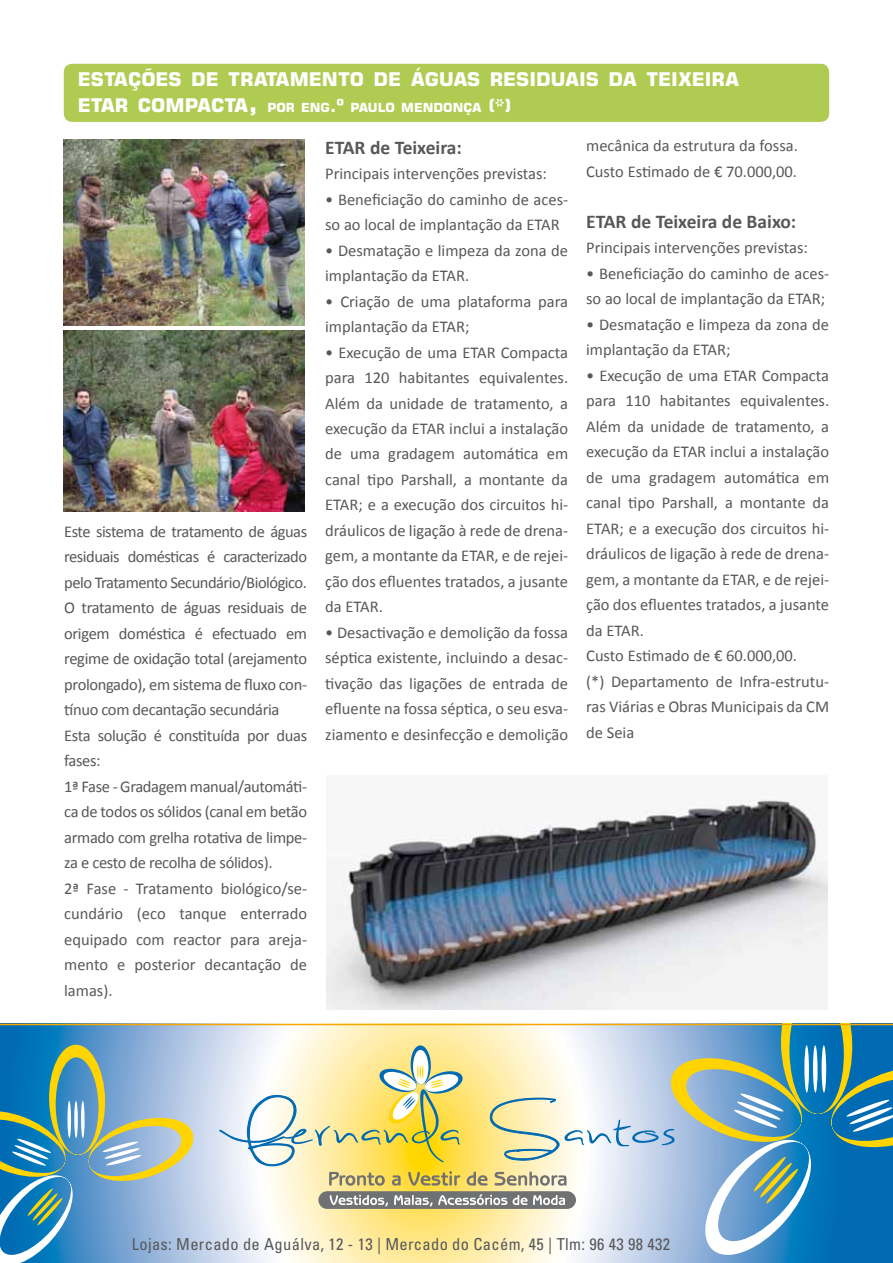
<style>
.page{position:relative;width:893px;height:1263px;background:#fff}
.page>*{position:absolute;margin:0;border:0;box-sizing:border-box;transform-origin:0 0}
.t1{font:700 19.5px "Calibri";letter-spacing:-.025em;color:#58585a}
.t2{font:700 18.9px "Square 721 BT";color:#fff}
.t3{font:16.5px/25.5px "Calibri";color:#58585a}
.t4{font:16.5px/25.5px "Calibri";letter-spacing:-.02em;color:#58585a}
.t5{font:condensed 16.5px "Univers LT Std";letter-spacing:.02em;color:#58585a}
.t6{font:700 12.6px "Square 721 BT";color:#fff}
.s1{font-size:18.9px}
.s2{font-size:27px}
.s3{font-size:18px}
</style>
<div class="page">
<img style="left:64px;top:140px;width:241px;height:186px">
<svg style="left:0;top:1025px;width:220px;height:238px;background:#9bbedd"></svg>
<svg style="left:0;top:1044px;width:197px;height:219px;background:#75a5bb"></svg>
<svg style="left:220px;top:1025px;width:673px;height:238px;background:#b8c9bc"></svg>
<hr style="left:0;top:1024px;width:893px;height:1px;background:#f7a800">
<div style="left:64px;top:64px;width:765px;height:58px;background:#b0cb52;border-radius:9px"></div>
<img style="left:326px;top:799px;width:501px;height:210px">
<img style="left:64px;top:331px;width:241px;height:181px">
<p class="t2" style="left:78px;top:68px;width:663px">ESTAÇÕES DE TRATAMENTO DE ÁGUAS RESIDUAIS DA TEIXEIRA</p>
<p class="t6" style="left:78px;top:99px;width:435px"><span class="s1">ETAR COMPACTA</span><span class="s2">,</span> POR ENG<span class="s3">.º</span> PAULO MENDONÇA <span class="s3">(*)</span></p>
<p class="t4" style="left:64px;top:519px;width:244px">Este sistema de tratamento de águas residuais domésticas é caracterizado pelo Tratamento Secundário/Biológico.<br>O tratamento de águas residuais de origem doméstica é efectuado em regime de oxidação total (arejamento prolongado), em sistema de fluxo con&shy;tínuo com decantação secundária<br>Esta solução é constituída por duas fases:<br>1ª Fase - Gradagem manual/automáti&shy;ca de todos os sólidos (canal em betão armado com grelha rotativa de limpe&shy;za e cesto de recolha de sólidos).<br>2ª Fase - Tratamento biológico/se&shy;cundário (eco tanque enterrado equipado com reactor para areja&shy;mento e posterior decantação de lamas).</p>
<p class="t1" style="left:325px;top:135px;width:138px">ETAR de Teixeira:</p>
<p class="t3" style="left:325px;top:161px;width:223px">Principais intervenções previstas:</p>
<p class="t3" style="left:325px;top:186px;width:244px">• Beneficiação do caminho de aces&shy;so ao local de implantação da ETAR</p>
<p class="t3" style="left:325px;top:237px;width:244px">• Desmatação e limpeza da zona de implantação da ETAR.</p>
<p class="t3" style="left:325px;top:288px;width:244px">• Criação de uma plataforma para implantação da ETAR;</p>
<p class="t3" style="left:325px;top:339px;width:245px;text-align:justify">• Execução de uma ETAR Compacta para 120 habitantes equivalentes.<br>Além da unidade de tratamento, a execução da ETAR inclui a instalação de uma gradagem automática em canal tipo Parshall, a montante da ETAR; e a execução dos circuitos hi&shy;dráulicos de ligação à rede de drena&shy;gem, a montante da ETAR, e de rejei&shy;ção dos efluentes tratados, a jusante da ETAR.</p>
<p class="t3" style="left:325px;top:620px;width:244px;text-align:justify">• Desactivação e demolição da fossa séptica existente, incluindo a desac&shy;tivação das ligações de entrada de efluente na fossa séptica, o seu esva&shy;ziamento e desinfecção e demolição</p>
<p class="t3" style="left:586px;top:133px;width:213px">mecânica da estrutura da fossa.<br>Custo Estimado de € 70.000,00.</p>
<p class="t1" style="left:586px;top:209px;width:212px">ETAR de Teixeira de Baixo:</p>
<p class="t3" style="left:586px;top:235px;width:223px">Principais intervenções previstas:</p>
<p class="t3" style="left:586px;top:261px;width:244px">• Beneficiação do caminho de aces&shy;so ao local de implantação da ETAR;</p>
<p class="t3" style="left:586px;top:312px;width:244px">• Desmatação e limpeza da zona de implantação da ETAR;</p>
<p class="t3" style="left:586px;top:363px;width:245px">• Execução de uma ETAR Compacta para 110 habitantes equivalentes.<br>Além da unidade de tratamento, a execução da ETAR inclui a instalação de uma gradagem automática em canal tipo Parshall, a montante da<br>ETAR; e a execução dos circuitos hi&shy;dráulicos de ligação à rede de drena&shy;gem, a montante da ETAR, e de rejei&shy;ção dos efluentes tratados, a jusante da ETAR.<br>Custo Estimado de € 60.000,00.<br>(*) Departamento de Infra-estrutu&shy;ras Viárias e Obras Municipais da CM de Seia</p>
<p class="t5" style="left:132px;top:1233px;width:540px">Lojas: Mercado de Aguálva, 12 - 13 | Mercado do Cacém, 45 | Tlm: 96 43 98 432</p>
</div>
